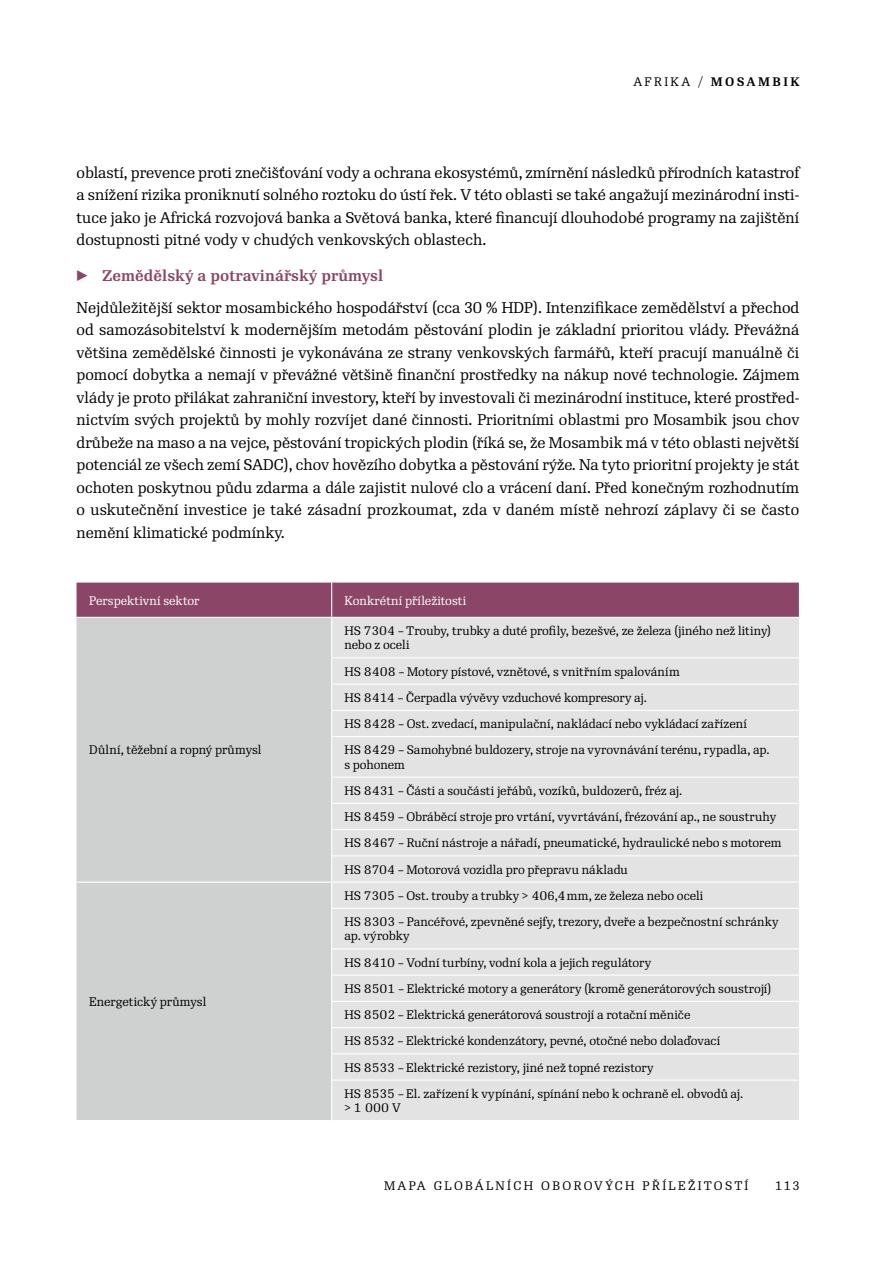
<style>
.page{position:relative;width:893px;height:1263px;background:#fff}
.page>*{position:absolute;margin:0;border:0;box-sizing:border-box;transform-origin:0 0}
.t1{font:15px/22.5px "Re Public Std";color:#000;text-align:justify}
.t2{font:700 15px "Re Public Std";color:#8b4667}
.t3{font:12px/26.2px "Re Public Std";letter-spacing:-.005em;color:#000}
.t4{font:12px "Re Public Std";color:#fff}
.t5{font:12px "Re Public Std";letter-spacing:.2em;color:#000}
.t6{font:700 12px "Re Public Std";color:#000}
.s1{font-weight:700}
</style>
<div class="page">
<div style="left:77px;top:583px;width:722px;height:34px;background:#8b4667"></div>
<div style="left:77px;top:618px;width:254px;height:502px;background:#cfd0d0"></div>
<div style="left:332px;top:618px;width:467px;height:502px;background:#e3e3e3"></div>
<hr style="left:331px;top:583px;width:1px;height:34px;background:#fff">
<hr style="left:331px;top:657px;width:468px;height:1px;background:#fff">
<hr style="left:331px;top:683px;width:468px;height:2px;background:#fff">
<hr style="left:331px;top:710px;width:468px;height:1px;background:#fff">
<hr style="left:331px;top:736px;width:468px;height:1px;background:#fff">
<hr style="left:331px;top:776px;width:468px;height:2px;background:#fff">
<hr style="left:331px;top:803px;width:468px;height:1px;background:#fff">
<hr style="left:331px;top:829px;width:468px;height:1px;background:#fff">
<hr style="left:331px;top:855px;width:468px;height:1px;background:#fff">
<hr style="left:332px;top:881px;width:467px;height:2px;background:#fff">
<hr style="left:331px;top:908px;width:468px;height:1px;background:#fff">
<hr style="left:331px;top:948px;width:468px;height:1px;background:#fff">
<hr style="left:331px;top:974px;width:468px;height:2px;background:#fff">
<hr style="left:331px;top:1001px;width:468px;height:1px;background:#fff">
<hr style="left:331px;top:1027px;width:468px;height:1px;background:#fff">
<hr style="left:331px;top:1053px;width:468px;height:1px;background:#fff">
<hr style="left:331px;top:1079px;width:468px;height:2px;background:#fff">
<hr style="left:77px;top:881px;width:255px;height:2px;background:#fff">
<p class="t3" style="left:633px;top:68px;width:125px">Afrika / <span class="s1">Mo sambi</span></p>
<p class="t6" style="left:790px;top:74px;width:11px">k</p>
<p class="t1" style="left:77px;top:161px;width:726px">oblastí, prevence proti znečišťování vody a ochrana ekosystémů, zmírnění následků přírodních katastrof a snížení rizika proniknutí solného roztoku do ústí řek. V této oblasti se také angažují mezinárodní insti&shy;tuce jako je Africká rozvojová banka a Světová banka, které financují dlouhodobé programy na zajištění dostupnosti pitné vody v chudých venkovských oblastech.</p>
<p class="t2" style="left:77px;top:266px;width:308px">▶ Zemědělský a potravinářský průmysl</p>
<p class="t1" style="left:77px;top:296px;width:724px">Nejdůležitější sektor mosambického hospodářství (cca 30 % HDP). Intenzifikace zemědělství a přechod od samozásobitelství k modernějším metodám pěstování plodin je základní prioritou vlády. Převážná většina zemědělské činnosti je vykonávána ze strany venkovských farmářů, kteří pracují manuálně či pomocí dobytka a nemají v převážné většině finanční prostředky na nákup nové technologie. Zájmem vlády je proto přilákat zahraniční investory, kteří by investovali či mezinárodní instituce, které prostřed&shy;nictvím svých projektů by mohly rozvíjet dané činnosti. Prioritními oblastmi pro Mosambik jsou chov drůbeže na maso a na vejce, pěstování tropických plodin (říká se, že Mosambik má v této oblasti největší potenciál ze všech zemí SADC), chov hovězího dobytka a pěstování rýže. Na tyto prioritní projekty je stát ochoten poskytnou půdu zdarma a dále zajistit nulové clo a vrácení daní. Před konečným rozhodnutím o uskutečnění investice je také zásadní prozkoumat, zda v daném místě nehrozí záplavy či se často nemění klimatické podmínky.</p>
<p class="t4" style="left:89px;top:593px;width:112px">Perspektivní sektor</p>
<p class="t4" style="left:344px;top:593px;width:123px">Konkrétní příležitosti</p>
<p class="t3" style="left:89px;top:737px;width:174px">Důlní, těžební a ropný průmysl</p>
<p class="t3" style="left:89px;top:989px;width:119px">Energetický průmysl</p>
<p class="t3" style="left:344px;top:624px;width:428px;line-height:14.2px">HS 7304 – Trouby, trubky a duté profily, bezešvé, ze železa (jiného než litiny) nebo z oceli</p>
<p class="t3" style="left:344px;top:658px;width:427px">HS 8408 – Motory pístové, vznětové, s vnitřním spalováním<br>HS 8414 – Čerpadla vývěvy vzduchové kompresory aj.<br>HS 8428 – Ost. zvedací, manipulační, nakládací nebo vykládací zařízení<br>HS 8429 – Samohybné buldozery, stroje na vyrovnávání terénu, rypadla, ap.</p>
<p class="t3" style="left:344px;top:751px;width:439px">s pohonem<br>HS 8431 – Části a součásti jeřábů, vozíků, buldozerů, fréz aj.<br>HS 8459 – Obráběcí stroje pro vrtání, vyvrtávání, frézování ap., ne soustruhy HS 8467 – Ruční nástroje a nářadí, pneumatické, hydraulické nebo s motorem HS 8704 – Motorová vozidla pro přepravu nákladu</p>
<p class="t3" style="left:344px;top:882px;width:436px">HS 7305 – Ost. trouby a trubky &gt; 406,4mm, ze železa nebo oceli<br>HS 8303 – Pancéřové, zpevněné sejfy, trezory, dveře a bezpečnostní schránky</p>
<p class="t3" style="left:344px;top:923px;width:428px">ap. výrobky<br>HS 8410 – Vodní turbíny, vodní kola a jejich regulátory<br>HS 8501 – Elektrické motory a generátory (kromě generátorových soustrojí)<br>HS 8502 – Elektrická generátorová soustrojí a rotační měniče<br>HS 8532 – Elektrické kondenzátory, pevné, otočné nebo dolaďovací<br>HS 8533 – Elektrické rezistory, jiné než topné rezistory<br>HS 8535 – El. zařízení k vypínání, spínání nebo k ochraně el. obvodů aj.</p>
<p class="t3" style="left:344px;top:1095px;width:58px">&gt; 1 000 V</p>
<p class="t5" style="left:384px;top:1178px;width:366px">MAPA GLOBÁLNÍCH OBOROVÝCH PŘÍLEŽITOSTÍ</p>
<p class="t3" style="left:776px;top:1173px;width:25px">113</p>
</div>
